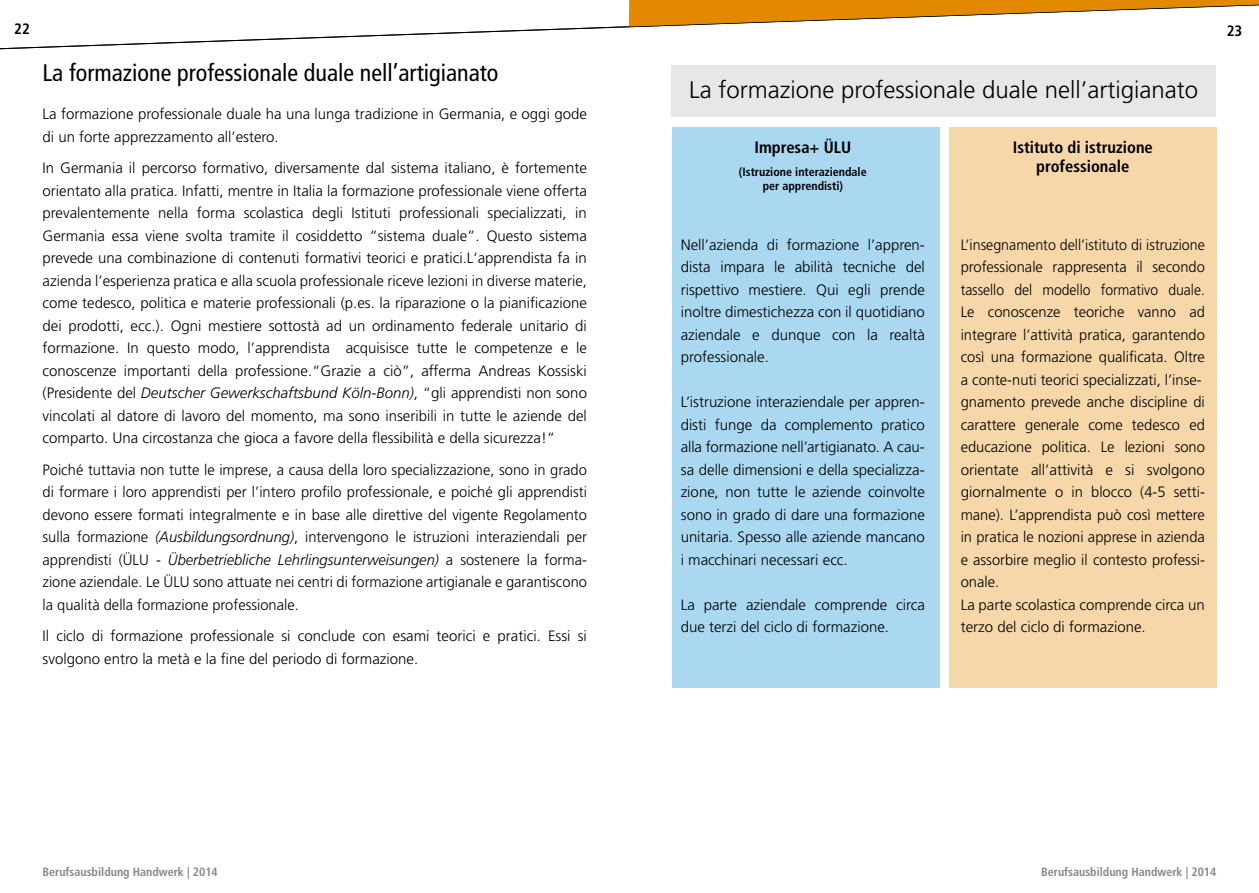
<style>
.page{position:relative;width:1259px;height:893px;background:#fff}
.page>*{position:absolute;margin:0;border:0;box-sizing:border-box;transform-origin:0 0}
.t1{font:condensed 24px "Frutiger";color:#000}
.t2{font:300 24px "Frutiger";color:#000}
.t3{font:700 condensed 16.5px/19.8px "Frutiger";color:#000;text-align:center}
.t4{font:300 15px/22.5px "Frutiger";color:#000;text-align:justify}
.t5{font:300 15px/22.5px "Frutiger";color:#000;scale:.95 1}
.t6{font:700 condensed 12px "Frutiger";color:#878787}
.t7{font:700 condensed 12px/14.4px "Frutiger";color:#000;text-align:center}
.s1{font-style:italic}
</style>
<div class="page">
<svg style="left:0;top:18px;width:636px;height:32px"></svg>
<svg style="left:629px;top:0;width:630px;height:27px"></svg>
<div style="left:671px;top:65px;width:545px;height:51px;background:#e7e7e7"></div>
<div style="left:672px;top:127px;width:267px;height:560px;background:#a9d8f0"></div>
<div style="left:949px;top:127px;width:267px;height:560px;background:#f5d7a9"></div>
<h1 class="t1" style="left:43px;top:58px;width:457px">La formazione professionale duale nell’artigianato</h1>
<p class="t4" style="left:43px;top:103px;width:546px">La formazione professionale duale ha una lunga tradizione in Germania, e oggi gode di un forte apprezzamento all’estero.</p>
<p class="t4" style="left:43px;top:157px;width:546px">In Germania il percorso formativo, diversamente dal sistema italiano, è fortemente orientato alla pratica. Infatti, mentre in Italia la formazione professionale viene offerta prevalentemente nella forma scolastica degli Istituti professionali specializzati, in Germania essa viene svolta tramite il cosiddetto “sistema duale”. Questo sistema prevede una combinazione di contenuti formativi teorici e pratici.L‘apprendista fa in azienda l’esperienza pratica e alla scuola professionale riceve lezioni in diverse materie, come tedesco, politica e materie professionali (p.es. la riparazione o la pianificazione dei prodotti, ecc.). Ogni mestiere sottostà ad un ordinamento federale unitario di formazione. In questo modo, l’apprendista acquisisce tutte le competenze e le conoscenze importanti della professione.“Grazie a ciò”, afferma Andreas Kossiski (Presidente del <span class="s1">Deutscher Gewerkschaftsbund Köln-Bonn)</span>, “gli apprendisti non sono vincolati al datore di lavoro del momento, ma sono inseribili in tutte le aziende del comparto. Una circostanza che gioca a favore della flessibilità e della sicurezza!“</p>
<p class="t4" style="left:43px;top:458px;width:546px">Poiché tuttavia non tutte le imprese, a causa della loro specializzazione, sono in grado di formare i loro apprendisti per l’intero profilo professionale, e poiché gli apprendisti devono essere formati integralmente e in base alle direttive del vigente Regolamento sulla formazione <span class="s1">(Ausbildungsordnung)</span>, intervengono le istruzioni interaziendali per apprendisti (ÜLU - <span class="s1">Überbetriebliche Lehrlingsunterweisungen)</span> a sostenere la forma&shy;zione aziendale. Le ÜLU sono attuate nei centri di formazione artigianale e garantiscono la qualità della formazione professionale.</p>
<p class="t4" style="left:43px;top:625px;width:546px">Il ciclo di formazione professionale si conclude con esami teorici e pratici. Essi si svolgono entro la metà e la fine del periodo di formazione.</p>
<p class="t6" style="left:43px;top:865px;width:177px">Berufsausbildung Handwerk | 2014</p>
<h1 class="t2" style="left:689px;top:76px;width:510px">La formazione professionale duale nell’artigianato</h1>
<p class="t3" style="left:1012px;top:137px;width:142px">Istituto di istruzione professionale</p>
<p class="t3" style="left:754px;top:137px;width:98px">Impresa+ ÜLU</p>
<p class="t7" style="left:739px;top:165px;width:129px">(Istruzione interaziendale per apprendisti)</p>
<p class="t4" style="left:681px;top:233px;width:246px">Nell’azienda di formazione l’appren&shy;dista impara le abilità tecniche del rispettivo mestiere. Qui egli prende inoltre dimestichezza con il quotidiano aziendale e dunque con la realtà professionale.</p>
<p class="t4" style="left:681px;top:391px;width:246px">L’istruzione interaziendale per appren&shy;disti funge da complemento pratico alla formazione nell’artigianato. A cau&shy;sa delle dimensioni e della specializza&shy;zione, non tutte le aziende coinvolte sono in grado di dare una formazione unitaria. Spesso alle aziende mancano i macchinari necessari ecc.</p>
<p class="t4" style="left:681px;top:593px;width:246px">La parte aziendale comprende circa due terzi del ciclo di formazione.</p>
<p class="t5" style="left:960px;top:233px;width:259px">L’insegnamento dell’istituto di istruzione professionale rappresenta il secondo tassello del modello formativo duale.<br>Le conoscenze teoriche vanno ad integrare l’attività pratica, garantendo così una formazione qualificata. Oltre a conte-nuti teorici specializzati, l’inse&shy;gnamento prevede anche discipline di carattere generale come tedesco ed educazione politica. Le lezioni sono orientate all’attività e si svolgono giornalmente o in blocco (4-5 setti&shy;mane). L’apprendista può così mettere in pratica le nozioni apprese in azienda e assorbire meglio il contesto professi&shy;onale.<br>La parte scolastica comprende circa un terzo del ciclo di formazione.</p>
<p class="t6" style="left:1041px;top:865px;width:177px">Berufsausbildung Handwerk | 2014</p>
</div>
